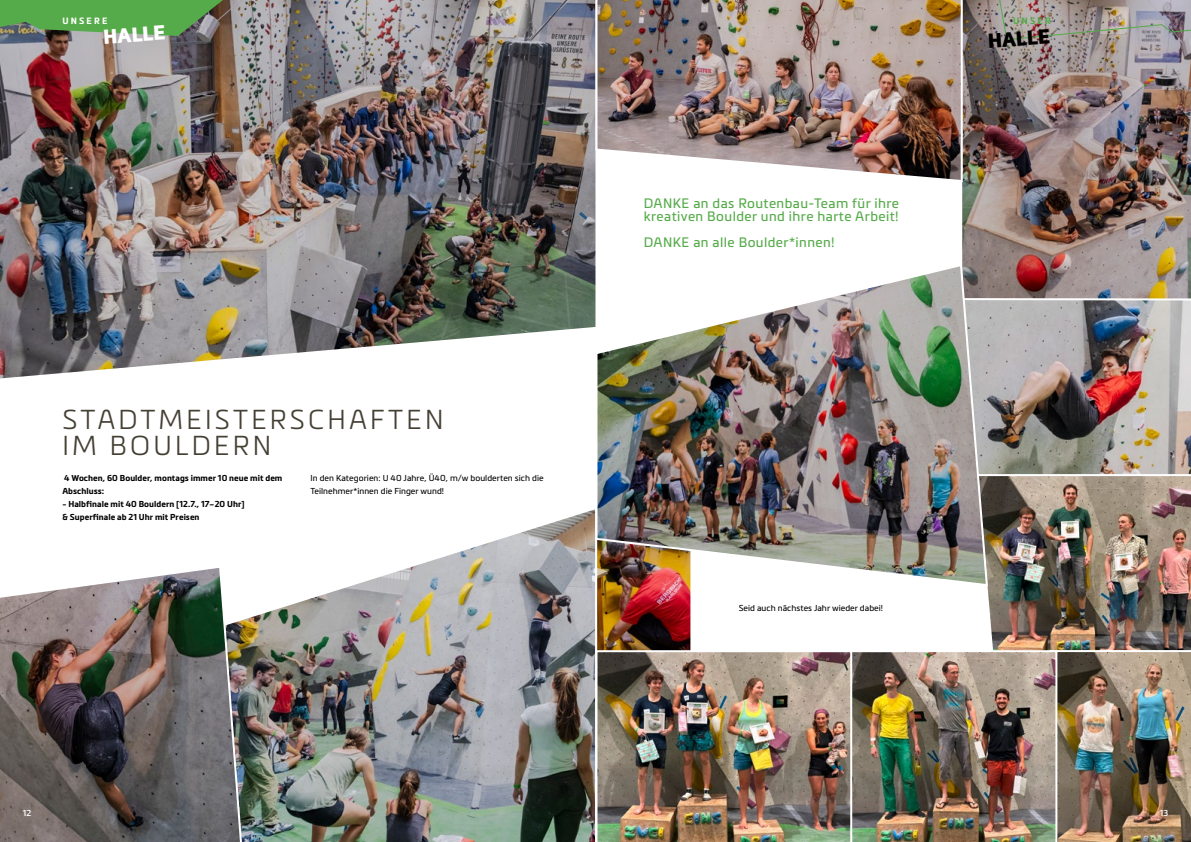
<style>
.page{position:relative;width:1191px;height:842px;background:#fff}
.page>*{position:absolute;margin:0;border:0;box-sizing:border-box;transform-origin:0 0}
.Headline{font:300 27px "Metronic Pro";letter-spacing:.12em;color:#454034}
.Rubrikname_groß{font:900 20px "Metronic Pro";color:#fff}
.Rubrikname_groß-2{font:900 20px "Metronic Pro";color:#000}
.Absatz_2-Spalter{font:13.5px "Metronic Pro";letter-spacing:.03em;color:#55ab49}
.Rubrikname_klein{font:700 9.1px "Metronic Pro";letter-spacing:.24em;color:#55ab49}
.Rubrikname_klein-2{font:700 9px "Metronic Pro";letter-spacing:.24em;color:#fff}
.Absatz_2-Spalter-2{font:700 8.5px/13px "Metronic Pro";letter-spacing:.005em;color:#000}
.Absatz_2-Spalter-3{font:8.5px/13px "Metronic Pro";letter-spacing:.005em;color:#000}
.t1{font:600 8.5px "Metronic Pro";color:#fff}
</style>
<div class="page">
<img style="left:598px;top:587px;width:91px;height:63px">
<img style="left:989px;top:301px;width:202px;height:172px">
<img style="left:0;top:0;width:595px;height:378px">
<svg style="left:0;top:0;width:223px;height:36px;background:#5c9e50"></svg>
<img style="left:852px;top:473px;width:339px;height:369px">
<img style="left:962px;top:0;width:229px;height:301px">
<img style="left:246px;top:509px;width:352px;height:333px">
<img style="left:0;top:568px;width:246px;height:274px">
<img style="left:594px;top:0;width:369px;height:183px">
<img style="left:594px;top:263px;width:395px;height:324px">
<img style="left:595px;top:650px;width:256px;height:192px">
<img style="left:993px;top:0;width:198px;height:40px">
<p class="Rubrikname_klein-2" style="left:62px;top:15px;width:46px">UNSERE</p>
<p class="Rubrikname_groß" style="left:102px;top:25px;width:64px;rotate:-4deg">HALLE</p>
<p class="Headline" style="left:62px;top:401px;width:382px">STADTMEISTERSCHAFTEN</p>
<p class="Headline" style="left:62px;top:427px;width:210px">IM BOULDERN</p>
<p class="Absatz_2-Spalter-2" style="left:62px;top:471px;width:221px">4 Wochen, 60 Boulder, montags immer 10 neue mit dem<br>Abschluss:</p>
<p class="Absatz_2-Spalter-2" style="left:62px;top:497px;width:184px">- Halbfinale mit 40 Bouldern [12.7., 17–20 Uhr]</p>
<p class="Absatz_2-Spalter-2" style="left:62px;top:510px;width:139px">&amp; Superfinale ab 21 Uhr mit Preisen</p>
<p class="Absatz_2-Spalter-3" style="left:310px;top:471px;width:235px">In den Kategorien: U 40 Jahre, Ü40, m/w boulderten sich die<br>Teilnehmer*innen die Finger wund!</p>
<p class="Absatz_2-Spalter" style="left:643px;top:194px;width:257px">DANKE an das Routenbau-Team für ihre</p>
<p class="Absatz_2-Spalter" style="left:643px;top:207px;width:256px">kreativen Boulder und ihre harte Arbeit!</p>
<p class="Absatz_2-Spalter" style="left:643px;top:233px;width:192px">DANKE an alle Boulder*innen!</p>
<p class="Rubrikname_klein" style="left:1013px;top:15px;width:39px">UNSER</p>
<p class="Rubrikname_groß-2" style="left:987px;top:29px;width:64px;rotate:-4deg">HALLE</p>
<p class="Absatz_2-Spalter-3" style="left:738px;top:601px;width:146px">Seid auch nächstes Jahr wieder dabei!</p>
<p class="t1" style="left:23px;top:807px;width:10px">12</p>
<p class="t1" style="left:1159px;top:807px;width:10px">13</p>
</div>
